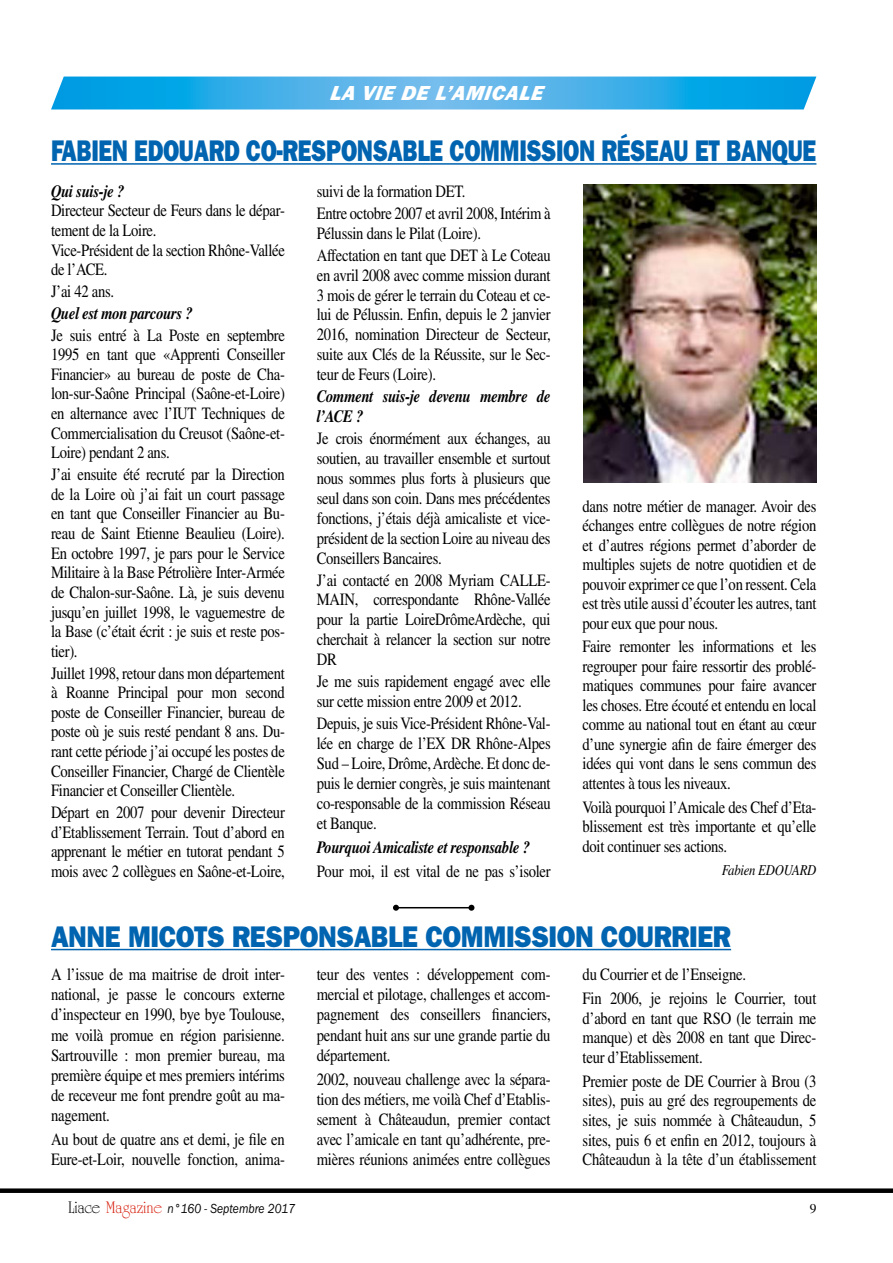
<style>
.page{position:relative;width:893px;height:1263px;background:#fff}
.page>*{position:absolute;margin:0;border:0;box-sizing:border-box;transform-origin:0 0}
.t1{font:30px "ITC Franklin Gothic Std Hvy";letter-spacing:-.015em;color:#0064b0;scale:.77 1}
.t2{font:30px "ITC Franklin Gothic Std Hvy";letter-spacing:-.015em;color:#0064b0;scale:.89 1}
.t3{font:italic 21px "ITC Franklin Gothic Std Hvy It";color:#fff}
.t4{font:17.25px/19.6px "Times LT Std";letter-spacing:-.02em;color:#000;text-align:justify;scale:.85 1}
.t5{font:italic 700 17.25px/20px "Times LT Std";letter-spacing:-.02em;color:#000;scale:.85 1}
.t6{font:italic 15px "Times LT Std";letter-spacing:-.02em;color:#000;scale:.85 1}
.t7{font:italic 13.5px "ITC Franklin Gothic Std";color:#000;scale:.86 1}
.s1{font-family:"University Roman Std";font-style:normal;font-size:18px}
.s2{font-family:"University Roman Std";font-style:normal;font-size:18px;color:#d82513}
</style>
<div class="page">
<div style="left:0;top:1188px;width:893px;height:5px;background:#000"></div>
<svg style="left:51px;top:77px;width:765px;height:32px;background:#37aee8"></svg>
<img style="left:583px;top:185px;width:233px;height:298px">
<hr style="left:51px;top:163px;width:765px;height:2px;background:#0064b0">
<hr style="left:51px;top:949px;width:680px;height:1px;background:#0064b0">
<hr style="left:396px;top:907px;width:75px;height:1px;background:#000">
<svg style="left:393px;top:905px;width:6px;height:6px"></svg>
<svg style="left:468px;top:905px;width:6px;height:6px"></svg>
<p class="t3" style="left:330px;top:81px;width:190px">LA VIE DE L’AMICALE</p>
<h1 class="t1" style="left:51px;top:133px;width:538px">FABIEN EDOUARD CO-RESPONSABLE COMMISSIO</h1>
<h1 class="t1" style="left:579px;top:133px;width:307px">N RÉSEAU ET BANQUE</h1>
<p class="t5" style="left:51px;top:181px;width:88px">Qui suis-je ?</p>
<p class="t4" style="left:51px;top:201px;width:277px;text-align:left">Directeur Secteur de Feurs dans le dépar&shy;tement de la Loire.<br>Vice-Président de la section Rhône-Vallée de l’ACE.</p>
<p class="t4" style="left:51px;top:281px;width:76px">J’ai 42 ans.</p>
<p class="t5" style="left:51px;top:303px;width:168px">Quel est mon parcours ?</p>
<p class="t4" style="left:51px;top:325px;width:277px">Je suis entré à La Poste en septembre 1 995 en tant que «Apprenti Conseiller Financier» au bureau de poste de Cha&shy;lon-sur-Saône Principal (Saône-et-Loire) en alternance avec l’IUT Techniques de Commercialisation du Creusot (Saône-et-Loire) pendant 2 ans.</p>
<p class="t4" style="left:51px;top:464px;width:277px">J’ai ensuite été recruté par la Direction de la Loire où j’ai fait un court passage en tant que Conseiller Financier au Bu&shy;reau de Saint Etienne Beaulieu (Loire).<br>En octobre 1 997, je pars pour le Service Militaire à la Base Pétrolière Inter-Armée de Chalon-sur-Saône. Là, je suis devenu jusqu’en juillet 1 998, le vaguemestre de la Base (c’était écrit : je suis et reste pos&shy;tier).</p>
<p class="t4" style="left:51px;top:663px;width:277px">Juillet 1 998, retour dans mon département à Roanne Principal pour mon second poste de Conseiller Financier, bureau de poste où je suis resté pendant 8 ans. Du&shy;rant cette période j’ai occupé les postes de Conseiller Financier, Chargé de Clientèle Financier et Conseiller Clientèle.</p>
<p class="t4" style="left:51px;top:802px;width:277px">Départ en 2007 pour devenir Directeur d’Etablissement Terrain. Tout d’abord en apprenant le métier en tutorat pendant 5 mois avec 2 collègues en Saône-et-Loire,</p>
<p class="t4" style="left:317px;top:180px;width:277px;line-height:22px">suivi de la formation DET.<br>Entre octobre 2007 et avril 2008, Intérim à</p>
<p class="t4" style="left:317px;top:222px;width:277px;line-height:22px">Pélussin dans le Pilat (Loire).<br>Affectation en tant que DET à Le Coteau</p>
<p class="t4" style="left:317px;top:265px;width:277px">en avril 2008 avec comme mission durant 3 mois de gérer le terrain du Coteau et ce&shy;lui de Pélussin. Enfin, depuis le 2 janvier 201 6, nomination Directeur de Secteur, suite aux Clés de la Réussite, sur le Sec&shy;teur de Feurs (Loire).</p>
<p class="t5" style="left:317px;top:386px;width:277px">Comment suis-je devenu membre de l’ACE ?</p>
<p class="t4" style="left:317px;top:428px;width:277px">Je crois énormément aux échanges, au soutien, au travailler ensemble et surtout nous sommes plus forts à plusieurs que seul dans son coin. Dans mes précédentes fonctions, j’étais déjà amicaliste et vice&shy;président de la section Loire au niveau des Conseillers Bancaires.</p>
<p class="t4" style="left:317px;top:570px;width:277px">J’ai contacté en 2008 Myriam CALLE-MAIN, correspondante Rhône-Vallée pour la partie LoireDrômeArdèche, qui cherchait à relancer la section sur notre DR</p>
<p class="t4" style="left:317px;top:671px;width:277px">Je me suis rapidement engagé avec elle sur cette mission entre 2009 et 201 2.</p>
<p class="t4" style="left:317px;top:713px;width:277px">Depuis, je suis Vice-Président Rhône-Val&shy;lée en charge de l’EX DR Rhône-Alpes Sud – Loire, Drôme, Ardèche. Et donc de&shy;puis le dernier congrès, je suis maintenant co-responsable de la commission Réseau et Banque.</p>
<p class="t5" style="left:317px;top:837px;width:252px">Pourquoi Amicaliste et responsable ?</p>
<p class="t4" style="left:317px;top:861px;width:277px">Pour moi, il est vital de ne pas s’isoler</p>
<p class="t4" style="left:583px;top:496px;width:277px">dans notre métier de manager. Avoir des échanges entre collègues de notre région et d’autres régions permet d’aborder de multiples sujets de notre quotidien et de pouvoir exprimer ce que l’on ressent. Cela est très utile aussi d’écouter les autres, tant pour eux que pour nous.</p>
<p class="t4" style="left:583px;top:637px;width:277px">Faire remonter les informations et les regrouper pour faire ressortir des problé&shy;matiques communes pour faire avancer les choses. Etre écouté et entendu en local comme au national tout en étant au cœur d’une synergie afin de faire émerger des idées qui vont dans le sens commun des attentes à tous les niveaux.</p>
<p class="t4" style="left:583px;top:797px;width:277px">Voilà pourquoi l’Amicale des Chef d’Eta&shy;blissement est très importante et qu’elle doit continuer ses actions.</p>
<p class="t6" style="left:722px;top:862px;width:113px">Fabien EDOUARD</p>
<h1 class="t2" style="left:51px;top:919px;width:766px">ANN E MICOTS RESPONSABLE COMMISSION COURRIER</h1>
<p class="t4" style="left:51px;top:964px;width:277px;line-height:20.1px">A l’issue de ma maitrise de droit inter&shy;national, je passe le concours externe d’inspecteur en 1 990, bye bye Toulouse, me voilà promue en région parisienne.<br>Sartrouville : mon premier bureau, ma première équipe et mes premiers intérims de receveur me font prendre goût au ma&shy;nagement.</p>
<p class="t4" style="left:51px;top:1129px;width:277px;line-height:20.1px">Au bout de quatre ans et demi, je file en<br>Eure-et-Loir, nouvelle fonction, anima-</p>
<p class="t4" style="left:317px;top:964px;width:277px;line-height:20.1px">teur des ventes : développement com&shy;mercial et pilotage, challenges et accom&shy;pagnement des conseillers financiers, pendant huit ans sur une grande partie du département.</p>
<p class="t4" style="left:317px;top:1069px;width:277px;line-height:20.1px">2002, nouveau challenge avec la sépara&shy;tion des métiers, me voilà Chef d’Etablis&shy;sement à Châteaudun, premier contact avec l’amicale en tant qu’adhérente, pre&shy;mières réunions animées entre collègues</p>
<p class="t4" style="left:583px;top:962px;width:277px;line-height:23.9px">du Courrier et de l’Enseigne.<br>Fin 2006, je rejoins le Courrier, tout</p>
<p class="t4" style="left:583px;top:1008px;width:277px">d’abord en tant que RSO (le terrain me manque) et dès 2008 en tant que Direc&shy;teur d’Etablissement.</p>
<p class="t4" style="left:583px;top:1071px;width:277px">Premier poste de DE Courrier à Brou (3 sites), puis au gré des regroupements de sites, je suis nommée à Châteaudun, 5 sites, puis 6 et enfin en 201 2, toujours à Châteaudun à la tête d’un établissement</p>
<p class="t7" style="left:68px;top:1201px;width:265px"><span class="s1">Liace</span> <span class="s2">Magazine</span> n°160 - Septembre 2017</p>
</div>
